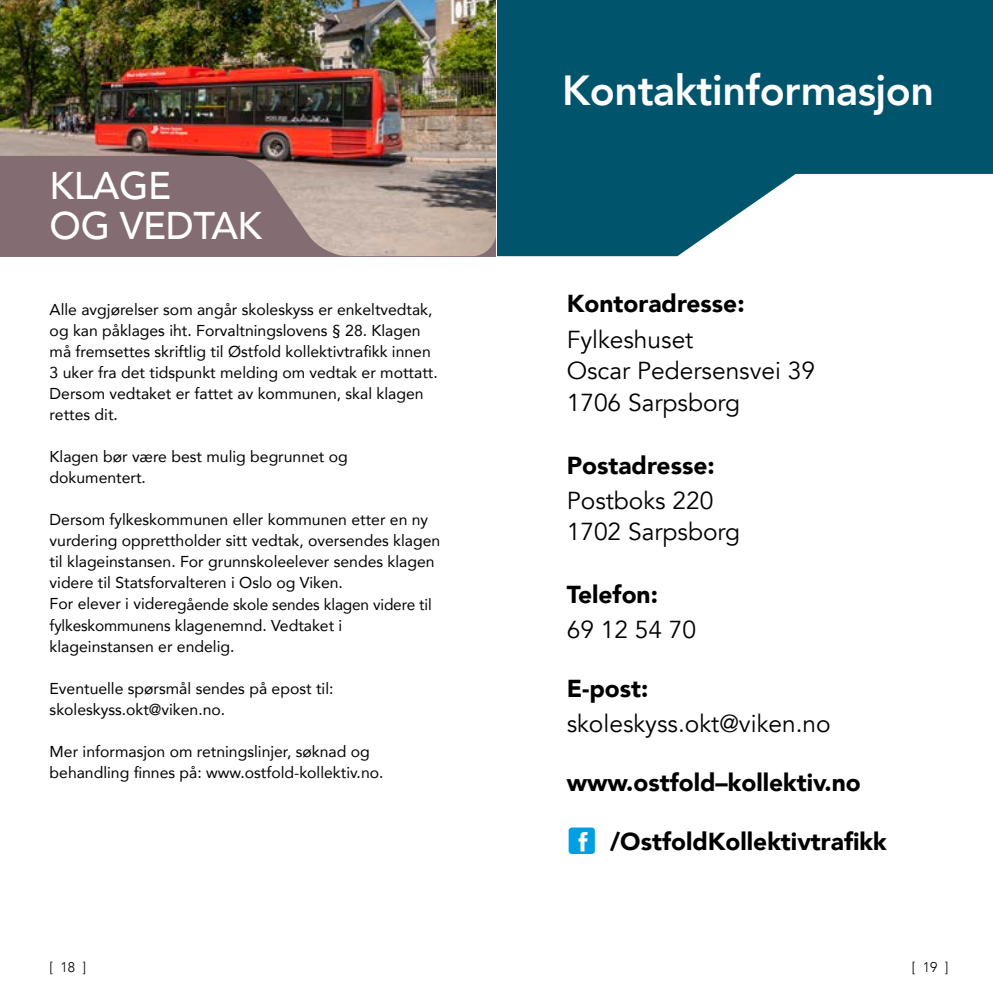
<style>
.page{position:relative;width:993px;height:993px;background:#fff}
.page>*{position:absolute;margin:0;border:0;box-sizing:border-box;transform-origin:0 0}
.t1{font:800 42px "Avenir";letter-spacing:-.01em;color:#fff}
.t2{font:40.25px "Ruter Piktogram Knapper";color:#009fe3}
.t3{font:500 38.5px/40.2px "Avenir";letter-spacing:-.01em;color:#fff}
.t4{font:24.5px/31.5px "Avenir";color:#000}
.t5{font:900 24.5px "Avenir";color:#000}
.t6{font:15.75px/21px "Avenir";color:#000}
.t7{font:300 14px "Avenir";color:#000}
</style>
<div class="page">
<svg style="left:497px;top:0;width:495px;height:256px;fill:#00546c"></svg>
<img style="left:0;top:0;width:496px;height:256px">
<h3 class="t3" style="left:50px;top:163px;width:214px">KLAGE<br>OG VEDTAK</h3>
<p class="t6" style="left:50px;top:299px;width:389px">Alle avgjørelser som angår skoleskyss er enkeltvedtak, og kan påklages iht. Forvaltningslovens § 28. Klagen må fremsettes skriftlig til Østfold kollektivtrafikk innen 3 uker fra det tidspunkt melding om vedtak er mottatt.<br>Dersom vedtaket er fattet av kommunen, skal klagen rettes dit.</p>
<p class="t6" style="left:50px;top:446px;width:299px">Klagen bør være best mulig begrunnet og dokumentert.</p>
<p class="t6" style="left:50px;top:509px;width:392px">Dersom fylkeskommunen eller kommunen etter en ny vurdering opprettholder sitt vedtak, oversendes klagen til klageinstansen. For grunnskoleelever sendes klagen videre til Statsforvalteren i Oslo og Viken.<br>For elever i videregående skole sendes klagen videre til fylkeskommunens klagenemnd. Vedtaket i klageinstansen er endelig.</p>
<p class="t6" style="left:50px;top:677px;width:285px">Eventuelle spørsmål sendes på epost til: skoleskyss.okt@viken.no.</p>
<p class="t6" style="left:50px;top:740px;width:335px">Mer informasjon om retningslinjer, søknad og behandling finnes på: www.ostfold-kollektiv.no.</p>
<h1 class="t1" style="left:562px;top:58px;width:373px">Kontaktinformasjon</h1>
<h3 class="t5" style="left:566px;top:283px;width:179px">Kontoradresse:</h3>
<h3 class="t4" style="left:566px;top:323px;width:250px">Fylkeshuset<br>Oscar Pedersensvei 39<br>1706 Sarpsborg</h3>
<h3 class="t5" style="left:566px;top:444px;width:149px">Postadresse:</h3>
<h3 class="t4" style="left:566px;top:485px;width:175px">Postboks 220<br>1702 Sarpsborg</h3>
<h3 class="t5" style="left:566px;top:573px;width:93px">Telefon:</h3>
<h3 class="t4" style="left:566px;top:614px;width:131px">69 12 54 70</h3>
<h3 class="t5" style="left:566px;top:667px;width:83px">E-post:</h3>
<h3 class="t4" style="left:566px;top:708px;width:265px">skoleskyss.okt@viken.no</h3>
<h3 class="t5" style="left:566px;top:761px;width:295px">www.ostfold–kollektiv.no</h3>
<h3 class="t5" style="left:610px;top:820px;width:278px">/OstfoldKollektivtrafikk</h3>
<h2 class="t2" style="left:566px;top:824px;width:32px">f</h2>
<p class="t7" style="left:50px;top:958px;width:38px">[ 18 ]</p>
<p class="t7" style="left:911px;top:958px;width:38px">[ 19 ]</p>
</div>
